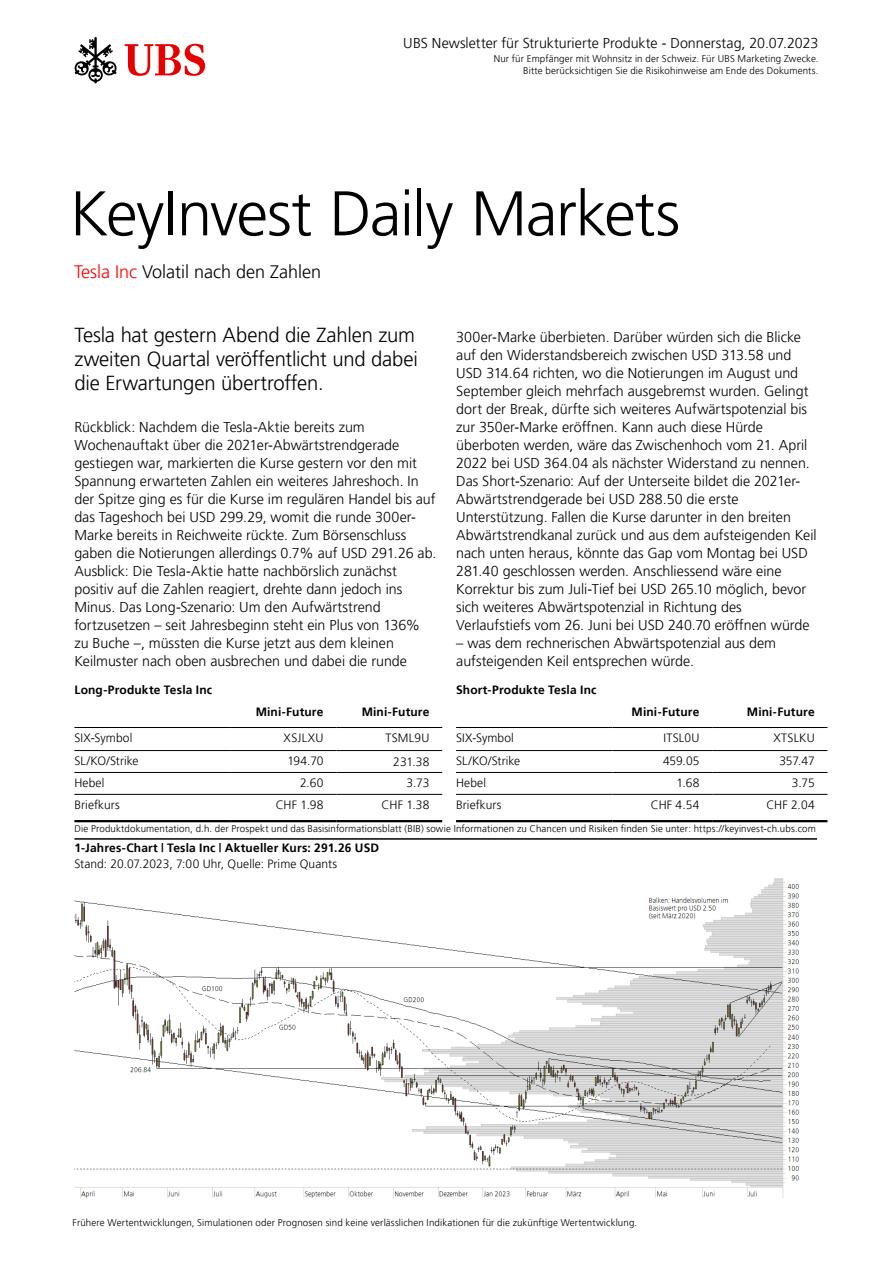
<style>
.page{position:relative;width:893px;height:1263px;background:#fff}
.page>*{position:absolute;margin:0;border:0;box-sizing:border-box;transform-origin:0 0}
.t1{font:300 63px "Frutiger 45";letter-spacing:-.02em;color:#000}
.t2{font:300 20.25px/24px "Frutiger 45";letter-spacing:-.01em;color:#000}
.t3{font:300 18px "Frutiger 45";color:#000}
.t4{font:300 14.25px/18px "Frutiger 45";color:#000}
.t5{font:300 12px "Frutiger 45";letter-spacing:.01em;color:#000}
.t6{font:300 12px "Frutiger 45";letter-spacing:.01em;color:#000}
.t7{font:300 9.75px/12px "Frutiger 45";letter-spacing:.015em;color:#000;text-align:right}
.s1{color:#f00}
</style>
<div class="page">
<svg style="left:125px;top:44px;width:80px;height:32px"></svg>
<svg style="left:74px;top:37px;width:43px;height:46px"></svg>
<img style="left:74px;top:878px;width:726px;height:319px">
<hr style="left:231px;top:750px;width:105px;height:1px;background:#000">
<hr style="left:74px;top:727px;width:157px;height:1px;background:#000">
<hr style="left:231px;top:727px;width:105px;height:1px;background:#000">
<hr style="left:336px;top:727px;width:106px;height:1px;background:#000">
<hr style="left:74px;top:750px;width:157px;height:1px;background:#000">
<hr style="left:336px;top:750px;width:106px;height:1px;background:#000">
<hr style="left:336px;top:772px;width:106px;height:1px;background:#000">
<hr style="left:74px;top:772px;width:157px;height:1px;background:#000">
<hr style="left:231px;top:772px;width:105px;height:1px;background:#000">
<hr style="left:74px;top:794px;width:157px;height:1px;background:#000">
<hr style="left:231px;top:794px;width:105px;height:1px;background:#000">
<hr style="left:336px;top:794px;width:106px;height:1px;background:#000">
<hr style="left:74px;top:820px;width:157px;height:2px;background:#000">
<hr style="left:231px;top:820px;width:105px;height:2px;background:#000">
<hr style="left:336px;top:820px;width:106px;height:2px;background:#000">
<hr style="left:712px;top:750px;width:115px;height:1px;background:#000">
<hr style="left:456px;top:727px;width:156px;height:1px;background:#000">
<hr style="left:612px;top:727px;width:100px;height:1px;background:#000">
<hr style="left:712px;top:727px;width:115px;height:1px;background:#000">
<hr style="left:456px;top:750px;width:156px;height:1px;background:#000">
<hr style="left:612px;top:750px;width:100px;height:1px;background:#000">
<hr style="left:456px;top:772px;width:156px;height:1px;background:#000">
<hr style="left:612px;top:772px;width:100px;height:1px;background:#000">
<hr style="left:712px;top:772px;width:115px;height:1px;background:#000">
<hr style="left:456px;top:794px;width:156px;height:1px;background:#000">
<hr style="left:612px;top:794px;width:100px;height:1px;background:#000">
<hr style="left:712px;top:794px;width:115px;height:1px;background:#000">
<hr style="left:456px;top:820px;width:156px;height:2px;background:#000">
<hr style="left:612px;top:820px;width:100px;height:2px;background:#000">
<hr style="left:712px;top:820px;width:115px;height:2px;background:#000">
<hr style="left:74px;top:838px;width:743px;height:2px;background:#000">
<p class="t4" style="left:403px;top:34px;width:417px">UBS Newsletter für Strukturierte Produkte - Donnerstag, 20.07.2023</p>
<p class="t7" style="left:494px;top:53px;width:326px">Nur für Empfänger mit Wohnsitz in der Schweiz. Für UBS Marketing Zwecke.<br>Bitte berücksichtigen Sie die Risikohinweise am Ende des Dokuments.</p>
<h1 class="t1" style="left:70px;top:177px;width:612px">KeyInvest Daily Markets</h1>
<p class="t3" style="left:74px;top:261px;width:249px"><span class="s1">Tesla Inc</span> Volatil nach den Zahlen</p>
<h2 class="t2" style="left:74px;top:323px;width:345px">Tesla hat gestern Abend die Zahlen zum zweiten Quartal veröffentlicht und dabei die Erwartungen übertroffen.</h2>
<p class="t4" style="left:74px;top:418px;width:363px">Rückblick: Nachdem die Tesla-Aktie bereits zum Wochenauftakt über die 2021er-Abwärtstrendgerade gestiegen war, markierten die Kurse gestern vor den mit Spannung erwarteten Zahlen ein weiteres Jahreshoch. In der Spitze ging es für die Kurse im regulären Handel bis auf das Tageshoch bei USD 299.29, womit die runde 300er-Marke bereits in Reichweite rückte. Zum Börsenschluss gaben die Notierungen allerdings 0.7% auf USD 291.26 ab.<br>Ausblick: Die Tesla-Aktie hatte nachbörslich zunächst positiv auf die Zahlen reagiert, drehte dann jedoch ins Minus. Das Long-Szenario: Um den Aufwärtstrend fortzusetzen – seit Jahresbeginn steht ein Plus von 136% zu Buche –, müssten die Kurse jetzt aus dem kleinen Keilmuster nach oben ausbrechen und dabei die runde</p>
<p class="t4" style="left:456px;top:328px;width:362px">300er-Marke überbieten. Darüber würden sich die Blicke auf den Widerstandsbereich zwischen USD 313.58 und USD 314.64 richten, wo die Notierungen im August und September gleich mehrfach ausgebremst wurden. Gelingt dort der Break, dürfte sich weiteres Aufwärtspotenzial bis zur 350er-Marke eröffnen. Kann auch diese Hürde überboten werden, wäre das Zwischenhoch vom 21. April 2022 bei USD 364.04 als nächster Widerstand zu nennen.<br>Das Short-Szenario: Auf der Unterseite bildet die 2021er-Abwärtstrendgerade bei USD 288.50 die erste Unterstützung. Fallen die Kurse darunter in den breiten Abwärtstrendkanal zurück und aus dem aufsteigenden Keil nach unten heraus, könnte das Gap vom Montag bei USD 281.40 geschlossen werden. Anschliessend wäre eine Korrektur bis zum Juli-Tief bei USD 265.10 möglich, bevor sich weiteres Abwärtspotenzial in Richtung des Verlaufstiefs vom 26. Juni bei USD 240.70 eröffnen würde</p>
<p class="t4" style="left:456px;top:634px;width:321px">– was dem rechnerischen Abwärtspotenzial aus dem aufsteigenden Keil entsprechen würde.</p>
<p class="t6" style="left:74px;top:682px;width:139px">Long-Produkte Tesla Inc</p>
<p class="t6" style="left:456px;top:682px;width:142px">Short-Produkte Tesla Inc</p>
<p class="t6" style="left:256px;top:704px;width:69px">Mini-Future</p>
<p class="t6" style="left:362px;top:704px;width:69px">Mini-Future</p>
<p class="t6" style="left:632px;top:704px;width:69px">Mini-Future</p>
<p class="t6" style="left:747px;top:704px;width:69px">Mini-Future</p>
<p class="t5" style="left:74px;top:731px;width:59px">SIX-Symbol</p>
<p class="t5" style="left:284px;top:731px;width:41px">XSJLXU</p>
<p class="t5" style="left:386px;top:731px;width:45px">TSML9U</p>
<p class="t5" style="left:74px;top:754px;width:66px">SL/KO/Strike</p>
<p class="t5" style="left:287px;top:754px;width:38px">194.70</p>
<p class="t5" style="left:393px;top:755px;width:38px">231.38</p>
<p class="t5" style="left:74px;top:776px;width:32px">Hebel</p>
<p class="t5" style="left:300px;top:776px;width:25px">2.60</p>
<p class="t5" style="left:407px;top:776px;width:24px">3.73</p>
<p class="t5" style="left:74px;top:797px;width:47px">Briefkurs</p>
<p class="t5" style="left:276px;top:797px;width:49px">CHF 1.98</p>
<p class="t5" style="left:382px;top:797px;width:49px">CHF 1.38</p>
<p class="t5" style="left:456px;top:731px;width:59px">SIX-Symbol</p>
<p class="t5" style="left:663px;top:731px;width:37px">ITSL0U</p>
<p class="t5" style="left:773px;top:731px;width:43px">XTSLKU</p>
<p class="t5" style="left:456px;top:754px;width:66px">SL/KO/Strike</p>
<p class="t5" style="left:663px;top:754px;width:38px">459.05</p>
<p class="t5" style="left:779px;top:754px;width:37px">357.47</p>
<p class="t5" style="left:456px;top:776px;width:32px">Hebel</p>
<p class="t5" style="left:676px;top:776px;width:25px">1.68</p>
<p class="t5" style="left:792px;top:776px;width:24px">3.75</p>
<p class="t5" style="left:456px;top:797px;width:47px">Briefkurs</p>
<p class="t5" style="left:651px;top:797px;width:50px">CHF 4.54</p>
<p class="t5" style="left:766px;top:797px;width:50px">CHF 2.04</p>
<p class="t7" style="left:74px;top:822px;width:743px">Die Produktdokumentation, d.h. der Prospekt und das Basisinformationsblatt (BIB) sowie Informationen zu Chancen und Risiken finden Sie unter: https://keyinvest-ch.ubs.com</p>
<p class="t6" style="left:74px;top:841px;width:306px">1-Jahres-Chart | Tesla Inc | Aktueller Kurs: 291.26 USD</p>
<p class="t5" style="left:74px;top:857px;width:264px">Stand: 20.07.2023, 7:00 Uhr, Quelle: Prime Quants</p>
<p class="t7" style="left:73px;top:1216px;width:566px">Frühere Wertentwicklungen, Simulationen oder Prognosen sind keine verlässlichen Indikationen für die zukünftige Wertentwicklung.</p>
</div>
